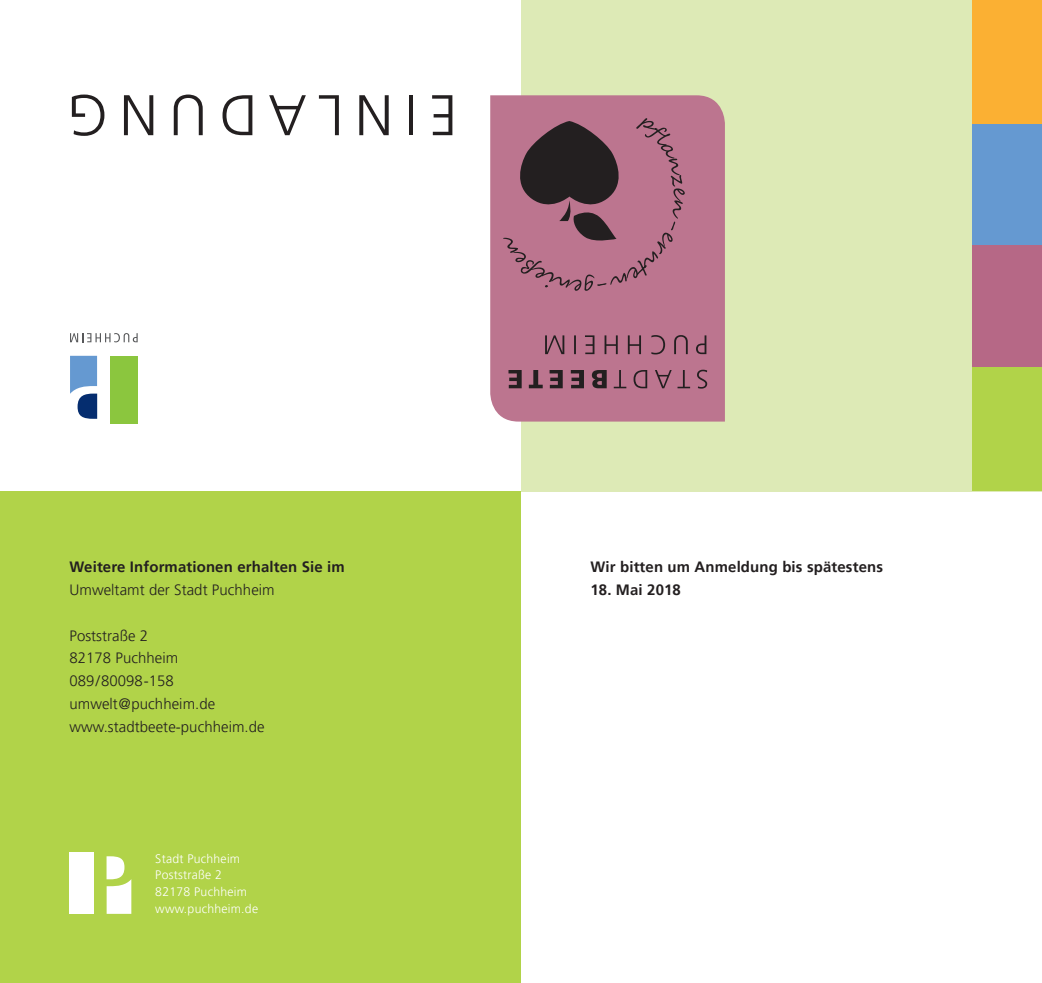
<style>
.page{position:relative;width:1042px;height:983px;background:#fff}
.page>*{position:absolute;margin:0;border:0;box-sizing:border-box;transform-origin:0 0}
.t1{font:300 57.23px "Frutiger LT Pro";letter-spacing:.2em;color:#231f20}
.t2{font:300 14.88px/22.8px "Frutiger LT Pro";letter-spacing:.005em;color:#231f20}
.t3{font:700 14.88px "Frutiger LT Pro";letter-spacing:.01em;color:#231f20}
.t4{font:300 12.25px/16.6px "Frutiger LT Pro";letter-spacing:.02em;color:#fff}
</style>
<div class="page">
<div style="left:111px;top:356px;width:27px;height:67px;background:#8bc63e"></div>
<svg style="left:70px;top:356px;width:27px;height:62px"></svg>
<svg style="left:70px;top:333px;width:68px;height:9px"></svg>
<div style="left:521px;top:0;width:521px;height:491px;background:#ddeab6"></div>
<div style="left:0;top:491px;width:521px;height:491px;background:#b1d349"></div>
<div style="left:70px;top:851px;width:24px;height:62px;background:#fff"></div>
<svg style="left:107px;top:856px;width:24px;height:57px"></svg>
<div style="left:972px;top:366px;width:70px;height:124px;background:#b1d349"></div>
<div style="left:972px;top:124px;width:70px;height:121px;background:#6599d1"></div>
<div style="left:972px;top:245px;width:70px;height:121px;background:#b66886"></div>
<div style="left:972px;top:0;width:70px;height:124px;background:#fbb033"></div>
<div style="left:490px;top:95px;width:235px;height:326px;background:#bc758f"></div>
<svg style="left:508px;top:369px;width:199px;height:19px;background:#8d5a6d"></svg>
<svg style="left:545px;top:335px;width:161px;height:19px;background:#9d6479"></svg>
<svg style="left:503px;top:118px;width:182px;height:173px;background:#945e72"></svg>
<h1 class="t1" style="left:457px;top:148px;width:392px;rotate:-180deg">EINLADUNG</h1>
<p class="t3" style="left:69px;top:558px;width:277px">Weitere Informationen erhalten Sie im</p>
<p class="t2" style="left:69px;top:578px;width:207px">Umweltamt der Stadt Puchheim</p>
<p class="t2" style="left:69px;top:624px;width:197px">Poststraße 2<br>82178 Puchheim<br>089/80098-158 umwelt@puchheim.de www.stadtbeete-puchheim.de</p>
<p class="t4" style="left:155px;top:849px;width:104px">Stadt Puchheim<br>Poststraße 2<br>82178 Puchheim www.puchheim.de</p>
<p class="t3" style="left:590px;top:558px;width:294px">Wir bitten um Anmeldung bis spätestens</p>
<p class="t3" style="left:590px;top:580px;width:92px">18. Mai 2018</p>
</div>
